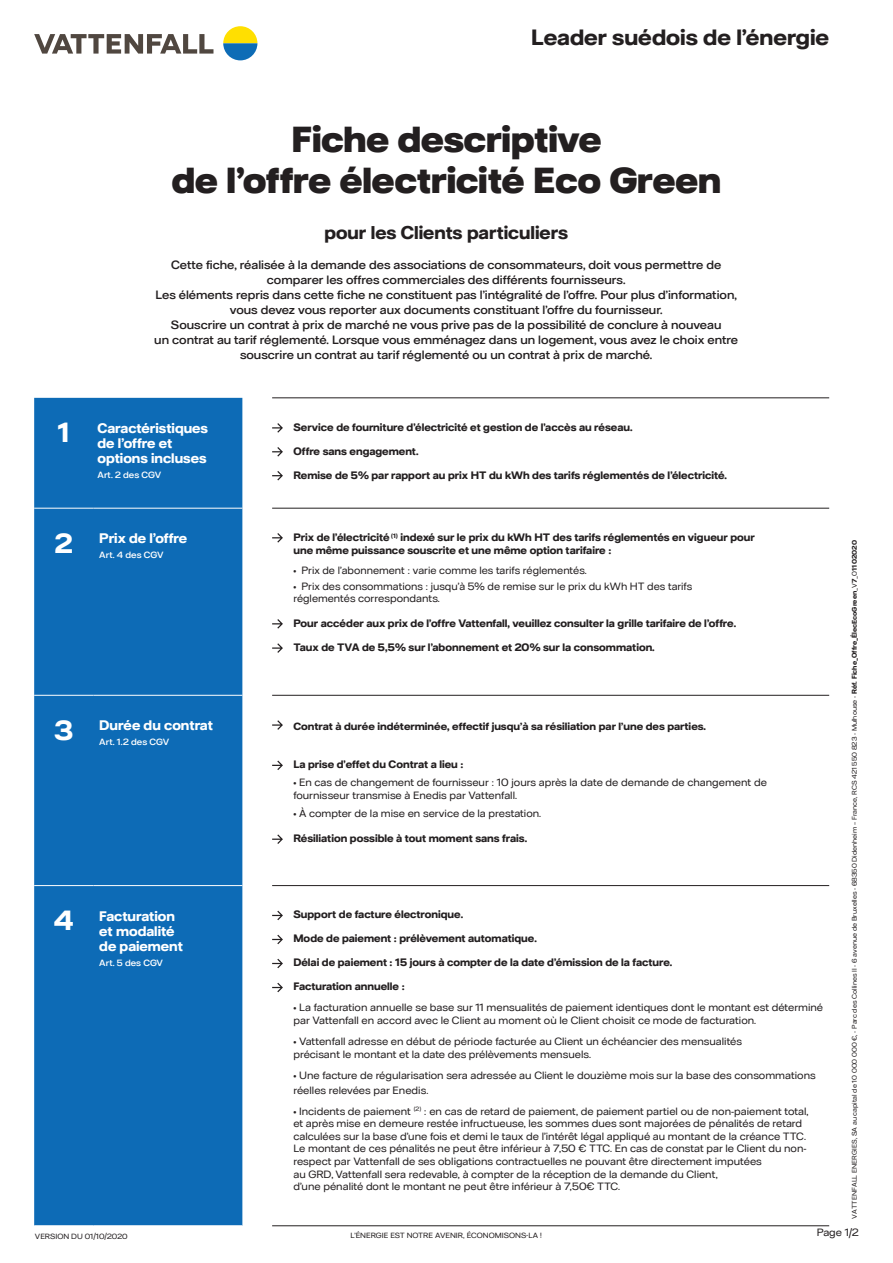
<style>
.page{position:relative;width:893px;height:1263px;background:#fff}
.page>*{position:absolute;margin:0;border:0;box-sizing:border-box;transform-origin:0 0}
.t1{font:800 36px "Vattenfall Hall";color:#231f20}
.t2{font:700 27px "Vattenfall Hall";color:#fff}
.t3{font:700 21.6px "Vattenfall Hall";color:#231f20}
.t4{font:700 18px "Vattenfall Hall";color:#231f20}
.t5{font:700 13.5px "Vattenfall Hall";color:#fff}
.t6{font:500 12px "Vattenfall Hall";color:#231f20}
.t7{font:10.5px "Vattenfall Hall";color:#231f20}
.t8{font:700 10.5px "Vattenfall Hall";color:#231f20}
.t9{font:10.5px/12.6px "Vattenfall Hall";color:#231f20;scale:.96 1}
.t10{font:500 9px "Vattenfall Hall";color:#fff}
.t11{font:7.5px "Vattenfall Hall";color:#231f20}
.t12{font:6.75px "Vattenfall Hall";color:#231f20}
.s1{font-weight:700}
</style>
<div class="page">
<svg style="left:34px;top:34px;width:179px;height:20px"></svg>
<svg style="left:223px;top:26px;width:34px;height:34px"></svg>
<div style="left:34px;top:398px;width:208px;height:827px;background:#0d6bb6"></div>
<hr style="left:34px;top:885px;width:59px;height:1px;background:#fff">
<hr style="left:93px;top:885px;width:149px;height:1px;background:#fff">
<hr style="left:272px;top:885px;width:557px;height:1px;background:#231f20">
<hr style="left:34px;top:695px;width:59px;height:1px;background:#fff">
<hr style="left:93px;top:695px;width:149px;height:1px;background:#fff">
<hr style="left:272px;top:695px;width:557px;height:1px;background:#231f20">
<hr style="left:34px;top:508px;width:59px;height:1px;background:#fff">
<hr style="left:93px;top:508px;width:149px;height:1px;background:#fff">
<hr style="left:272px;top:508px;width:557px;height:1px;background:#231f20">
<hr style="left:272px;top:398px;width:557px;height:1px;background:#231f20">
<hr style="left:272px;top:1225px;width:557px;height:1px;background:#231f20">
<svg style="left:272px;top:471px;width:11px;height:9px"></svg>
<svg style="left:272px;top:533px;width:11px;height:10px"></svg>
<svg style="left:272px;top:619px;width:11px;height:10px"></svg>
<svg style="left:272px;top:643px;width:11px;height:10px"></svg>
<svg style="left:272px;top:720px;width:11px;height:10px"></svg>
<svg style="left:272px;top:760px;width:11px;height:10px"></svg>
<svg style="left:272px;top:834px;width:11px;height:10px"></svg>
<svg style="left:272px;top:911px;width:11px;height:9px"></svg>
<svg style="left:272px;top:935px;width:11px;height:9px"></svg>
<svg style="left:272px;top:959px;width:11px;height:9px"></svg>
<svg style="left:272px;top:983px;width:11px;height:9px"></svg>
<svg style="left:272px;top:447px;width:11px;height:10px"></svg>
<svg style="left:272px;top:423px;width:11px;height:10px"></svg>
<p class="t3" style="left:531px;top:24px;width:299px">Leader suédois de l’énergie</p>
<p class="t1" style="left:291px;top:117px;width:312px">Fiche descriptive</p>
<p class="t1" style="left:172px;top:158px;width:551px">de l’offre électricité Eco Green</p>
<p class="t4" style="left:324px;top:221px;width:245px">pour les Clients particuliers</p>
<p class="t6" style="left:171px;top:257px;width:552px">Cette fiche, réalisée à la demande des associations de consommateurs, doit vous permettre de</p>
<p class="t6" style="left:267px;top:272px;width:360px">comparer les offres commerciales des différents fournisseurs.</p>
<p class="t6" style="left:155px;top:287px;width:583px">Les éléments repris dans cette fiche ne constituent pas l’intégralité de l’offre. Pour plus d’information,</p>
<p class="t6" style="left:230px;top:302px;width:434px">vous devez vous reporter aux documents constituant l’offre du fournisseur.</p>
<p class="t6" style="left:171px;top:317px;width:552px">Souscrire un contrat à prix de marché ne vous prive pas de la possibilité de conclure à nouveau</p>
<p class="t6" style="left:154px;top:332px;width:585px">un contrat au tarif réglementé. Lorsque vous emménagez dans un logement, vous avez le choix entre</p>
<p class="t6" style="left:240px;top:347px;width:414px">souscrire un contrat au tarif réglementé ou un contrat à prix de marché.</p>
<p class="t2" style="left:57px;top:416px;width:14px">1</p>
<p class="t5" style="left:98px;top:420px;width:112px">Caractéristiques</p>
<p class="t5" style="left:98px;top:435px;width:76px">de l’offre et</p>
<p class="t5" style="left:98px;top:450px;width:110px">options incluses</p>
<p class="t10" style="left:98px;top:469px;width:65px">Art. 2 des CGV</p>
<p class="t8" style="left:293px;top:421px;width:341px">Service de fourniture d’électricité et gestion de l’accès au réseau.</p>
<p class="t8" style="left:293px;top:445px;width:127px">Offre sans engagement.</p>
<p class="t8" style="left:293px;top:469px;width:435px">Remise de 5% par rapport au prix HT du kWh des tarifs réglementés de l’électricité.</p>
<p class="t2" style="left:55px;top:527px;width:19px">2</p>
<p class="t5" style="left:99px;top:530px;width:90px">Prix de l’offre</p>
<p class="t10" style="left:99px;top:549px;width:66px">Art. 4 des CGV</p>
<p class="t2" style="left:54px;top:714px;width:21px">3</p>
<p class="t5" style="left:99px;top:717px;width:115px">Durée du contrat</p>
<p class="t10" style="left:99px;top:737px;width:71px">Art. 1.2 des CGV</p>
<p class="t2" style="left:54px;top:904px;width:21px">4</p>
<p class="t5" style="left:99px;top:907px;width:77px">Facturation</p>
<p class="t5" style="left:99px;top:922px;width:77px">et modalité</p>
<p class="t5" style="left:99px;top:937px;width:85px">de paiement</p>
<p class="t10" style="left:99px;top:957px;width:65px">Art. 5 des CGV</p>
<p class="t8" style="left:293px;top:531px;width:463px">Prix de l’électricité <sup>(1)</sup> indexé sur le prix du kWh HT des tarifs réglementés en vigueur pour</p>
<p class="t8" style="left:293px;top:543px;width:319px">une même puissance souscrite et une même option tarifaire :</p>
<p class="t9" style="left:293px;top:564px;width:307px">• Prix de l’abonnement : varie comme les tarifs réglementés.</p>
<p class="t9" style="left:293px;top:579px;width:417px">• Prix des consommations : jusqu’à 5% de remise sur le prix du kWh HT des tarifs réglementés correspondants.</p>
<p class="t8" style="left:293px;top:617px;width:444px">Pour accéder aux prix de l’offre Vattenfall, veuillez consulter la grille tarifaire de l’offre.</p>
<p class="t8" style="left:293px;top:641px;width:363px">Taux de TVA de 5,5% sur l’abonnement et 20% sur la consommation.</p>
<p class="t8" style="left:293px;top:720px;width:414px">Contrat à durée indéterminée, effectif jusqu’à sa résiliation par l’une des parties.</p>
<p class="t8" style="left:293px;top:758px;width:171px">La prise d’effet du Contrat a lieu :</p>
<p class="t7" style="left:293px;top:776px;width:475px">• En cas de changement de fournisseur : 10 jours après la date de demande de changement de</p>
<p class="t7" style="left:293px;top:789px;width:225px">fournisseur transmise à Enedis par Vattenfall.</p>
<p class="t7" style="left:293px;top:807px;width:249px">• À compter de la mise en service de la prestation.</p>
<p class="t8" style="left:293px;top:832px;width:235px">Résiliation possible à tout moment sans frais.</p>
<p class="t8" style="left:293px;top:908px;width:171px">Support de facture électronique.</p>
<p class="t8" style="left:293px;top:932px;width:245px">Mode de paiement : prélèvement automatique.</p>
<p class="t8" style="left:293px;top:956px;width:380px">Délai de paiement : 15 jours à compter de la date d’émission de la facture.</p>
<p class="t8" style="left:293px;top:980px;width:113px">Facturation annuelle :</p>
<p class="t7" style="left:293px;top:1001px;width:531px">• La facturation annuelle se base sur 11 mensualités de paiement identiques dont le montant est déterminé</p>
<p class="t7" style="left:293px;top:1014px;width:464px">par Vattenfall en accord avec le Client au moment où le Client choisit ce mode de facturation.</p>
<p class="t7" style="left:293px;top:1035px;width:450px">• Vattenfall adresse en début de période facturée au Client un échéancier des mensualités</p>
<p class="t7" style="left:293px;top:1048px;width:299px">précisant le montant et la date des prélèvements mensuels.</p>
<p class="t7" style="left:293px;top:1069px;width:524px">• Une facture de régularisation sera adressée au Client le douzième mois sur la base des consommations</p>
<p class="t7" style="left:293px;top:1084px;width:136px">réelles relevées par Enedis.</p>
<p class="t7" style="left:293px;top:1105px;width:516px">• Incidents de paiement <sup>(2)</sup> : en cas de retard de paiement, de paiement partiel ou de non-paiement total,</p>
<p class="t7" style="left:293px;top:1117px;width:510px">et après mise en demeure restée infructueuse, les sommes dues sont majorées de pénalités de retard</p>
<p class="t7" style="left:293px;top:1130px;width:514px">calculées sur la base d’une fois et demi le taux de l’intérêt légal appliqué au montant de la créance TTC.</p>
<p class="t7" style="left:293px;top:1142px;width:515px">Le montant de ces pénalités ne peut être inférieur à 7,50 € TTC. En cas de constat par le Client du non-</p>
<p class="t7" style="left:293px;top:1155px;width:470px">respect par Vattenfall de ses obligations contractuelles ne pouvant être directement imputées</p>
<p class="t7" style="left:293px;top:1168px;width:426px">au GRD, Vattenfall sera redevable, à compter de la réception de la demande du Client,</p>
<p class="t7" style="left:293px;top:1180px;width:328px">d’une pénalité dont le montant ne peut être inférieur à 7,50€ TTC.</p>
<p class="t12" style="left:850px;top:1219px;width:680px;rotate:-90deg">VATTENFALL ENERGIES, SA au capital de 10 000 000 €, - Parc des Collines II - 6 avenue de Bruxelles - 68350 Didenheim – France, RCS 421 550 823 - Mulhouse - <span class="s1">Réf. Fiche_Offre_ÉlecEcoGreen</span>_V<span class="s1">7</span>_0<span class="s1">1102020</span></p>
<p class="t11" style="left:35px;top:1232px;width:94px">VERSION DU 01/10/2020</p>
<p class="t11" style="left:350px;top:1230px;width:193px">L’ÉNERGIE EST NOTRE AVENIR, ÉCONOMISONS-LA !</p>
<p class="t7" style="left:817px;top:1226px;width:44px">Page 1/2</p>
</div>
